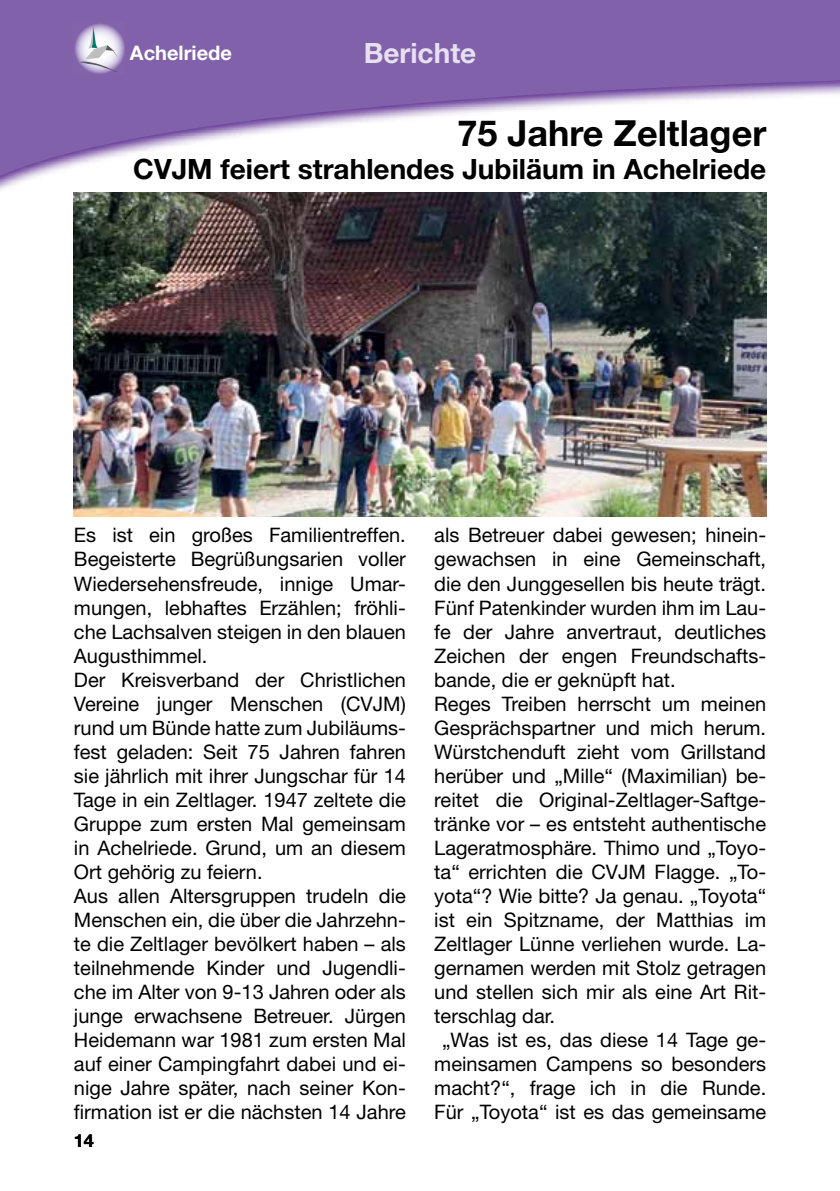
<style>
.page{position:relative;width:840px;height:1191px;background:#fff}
.page>*{position:absolute;margin:0;border:0;box-sizing:border-box;transform-origin:0 0}
.t1{font:700 36px "Helvetica Neue LT Std";color:#000}
.t2{font:700 28px "Helvetica Neue LT Std";color:#000}
.t3{font:700 28px "Helvetica Neue LT Std";color:#e6e0f0}
.t4{font:20px/24px "Helvetica Neue LT Std";color:#000}
.t5{font:700 20px "Helvetica Neue LT Std";color:#fff}
.t6{font:700 18px "Helvetica Neue LT Std";color:#000}
</style>
<div class="page">
<svg style="left:0;top:0;width:839px;height:184px;fill:#8162aa"></svg>
<svg style="left:74px;top:23px;width:51px;height:51px"></svg>
<svg style="left:80px;top:27px;width:39px;height:45px"></svg>
<img style="left:74px;top:192px;width:691px;height:324px">
<p class="t5" style="left:130px;top:40px;width:103px">Achelriede</p>
<h2 class="t3" style="left:363px;top:35px;width:114px">Berichte</h2>
<h1 class="t1" style="left:457px;top:111px;width:310px">75 Jahre Zeltlager</h1>
<h2 class="t2" style="left:133px;top:152px;width:634px">CVJM feiert strahlendes Jubiläum in Achelriede</h2>
<p class="t4" style="left:74px;top:523px;width:333px">Es ist ein großes Familientreffen.<br>Begeisterte Begrüßungsarien voller Wiedersehensfreude, innige Umar&shy;mungen, lebhaftes Erzählen; fröhli&shy;che Lachsalven steigen in den blauen Augusthimmel.<br>Der Kreisverband der Christlichen Vereine junger Menschen (CVJM) rund um Bünde hatte zum Jubiläums&shy;fest geladen: Seit 75 Jahren fahren sie jährlich mit ihrer Jungschar für 14<br>Tage in ein Zeltlager. 1947 zeltete die Gruppe zum ersten Mal gemeinsam in Achelriede. Grund, um an diesem Ort gehörig zu feiern.<br>Aus allen Altersgruppen trudeln die Menschen ein, die über die Jahrzehn&shy;te die Zeltlager bevölkert haben – als teilnehmende Kinder und Jugendli&shy;che im Alter von 9-13 Jahren oder als junge erwachsene Betreuer. Jürgen Heidemann war 1981 zum ersten Mal auf einer Campingfahrt dabei und ei&shy;nige Jahre später, nach seiner Kon&shy;firmation ist er die nächsten 14 Jahre</p>
<p class="t4" style="left:434px;top:523px;width:333px">als Betreuer dabei gewesen; hinein-</p>
<p class="t4" style="left:434px;top:547px;width:333px">gewachsen in eine Gemeinschaft,</p>
<p class="t4" style="left:434px;top:571px;width:333px">die den Junggesellen bis heute trägt.</p>
<p class="t4" style="left:434px;top:595px;width:333px">Fünf Patenkinder wurden ihm im Lau-</p>
<p class="t4" style="left:434px;top:619px;width:333px">fe der Jahre anvertraut, deutliches</p>
<p class="t4" style="left:434px;top:643px;width:333px">Zeichen der engen Freundschafts-</p>
<p class="t4" style="left:434px;top:667px;width:243px">bande, die er geknüpft hat.</p>
<p class="t4" style="left:434px;top:691px;width:333px">Reges Treiben herrscht um meinen</p>
<p class="t4" style="left:434px;top:715px;width:333px">Gesprächspartner und mich herum.</p>
<p class="t4" style="left:434px;top:739px;width:333px">Würstchenduft zieht vom Grillstand</p>
<p class="t4" style="left:434px;top:763px;width:333px">herüber und „Mille“ (Maximilian) be-</p>
<p class="t4" style="left:434px;top:787px;width:333px">reitet die Original-Zeltlager-Saftge-</p>
<p class="t4" style="left:434px;top:811px;width:333px">tränke vor – es entsteht authentische</p>
<p class="t4" style="left:434px;top:835px;width:333px">Lageratmosphäre. Thimo und „Toyo-</p>
<p class="t4" style="left:434px;top:859px;width:331px">ta“ errichten die CVJM Flagge. „To-</p>
<p class="t4" style="left:434px;top:883px;width:333px">yota“? Wie bitte? Ja genau. „Toyota“</p>
<p class="t4" style="left:434px;top:907px;width:333px">ist ein Spitzname, der Matthias im</p>
<p class="t4" style="left:434px;top:931px;width:333px">Zeltlager Lünne verliehen wurde. La-</p>
<p class="t4" style="left:434px;top:955px;width:333px">gernamen werden mit Stolz getragen</p>
<p class="t4" style="left:434px;top:979px;width:333px">und stellen sich mir als eine Art Rit-</p>
<p class="t4" style="left:434px;top:1003px;width:122px">terschlag dar.</p>
<p class="t4" style="left:442px;top:1027px;width:325px">„Was ist es, das diese 14 Tage ge-</p>
<p class="t4" style="left:434px;top:1051px;width:333px">meinsamen Campens so besonders</p>
<p class="t4" style="left:434px;top:1075px;width:333px">macht?“, frage ich in die Runde.</p>
<p class="t4" style="left:434px;top:1099px;width:333px">Für „Toyota“ ist es das gemeinsame</p>
<p class="t6" style="left:74px;top:1129px;width:22px">14</p>
</div>
